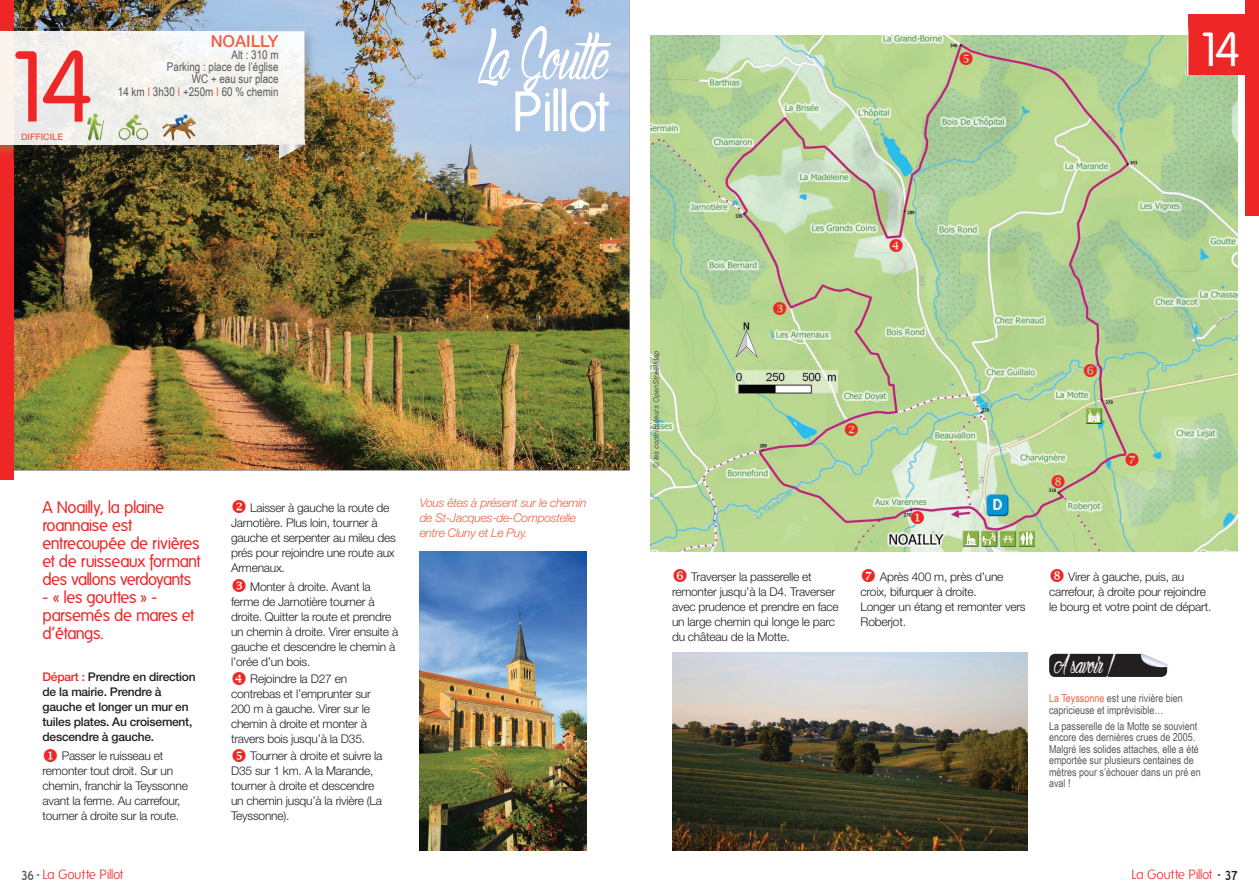
<style>
.page{position:relative;width:1259px;height:893px;background:#fff}
.page>*{position:absolute;margin:0;border:0;box-sizing:border-box;transform-origin:0 0}
.t1{font:97.5px "Folks";color:#ee2726}
.t2{font:72px "Authentic Hilton";color:#fff}
.t3{font:55.2px "Folks";letter-spacing:-.055em;color:#fff}
.t4{font:46.5px "Folks";color:#fff}
.t5{font:27px "Authentic Hilton";color:#f7f7f6}
.t6{font:16.5px/18px "Folks";letter-spacing:-.035em;color:#ee2726}
.t7{font:500 16.5px "Helvetica Neue LT";color:#f15f43}
.t8{font:16.5px "Blue Highway";color:#57585a}
.t9{font:16.5px "Blue Highway";color:#231f20}
.t10{font:300 13.5px "Folks";letter-spacing:-.035em;color:#ee2726}
.t11{font:300 12px/15px "Helvetica Neue LT";letter-spacing:-.02em;color:#231f20}
.t12{font:500 12px/15px "Helvetica Neue LT";letter-spacing:-.02em;color:#231f20}
.t13{font:italic 300 12px/15px "Helvetica Neue LT";letter-spacing:-.02em;color:#f15f43}
.t14{font:12px/12px "Arial Narrow";color:#57585a;text-align:right}
.t15{font:10.95px/11.6px "Arial Narrow";color:#57585a}
.t16{font:500 9px "Helvetica Neue LT";color:#f15f43}
.t17{font:italic 7.5px "Arial";color:#57585a}
.s1{color:#f15f43}
.s2{color:#ee2726}
</style>
<div class="page">
<img style="left:672px;top:653px;width:356px;height:197px">
<img style="left:14px;top:0;width:615px;height:470px">
<div style="left:0;top:0;width:14px;height:479px;background:#ee2726"></div>
<img style="left:651px;top:35px;width:586px;height:517px">
<div style="left:1188px;top:14px;width:61px;height:61px;background:#ee2726"></div>
<div style="left:1245px;top:0;width:14px;height:215px;background:#ee2726"></div>
<svg style="left:1185px;top:35px;width:3px;height:41px"></svg>
<img style="left:420px;top:552px;width:167px;height:298px">
<img style="left:14px;top:27px;width:303px;height:44px">
<img style="left:267px;top:71px;width:50px;height:86px">
<img style="left:14px;top:145px;width:253px;height:12px">
<img style="left:0;top:27px;width:14px;height:130px">
<img style="left:14px;top:31px;width:290px;height:114px">
<div style="left:0;top:31px;width:14px;height:114px;background:#fdf3ed"></div>
<img style="left:275px;top:141px;width:40px;height:29px">
<img style="left:275px;top:141px;width:29px;height:4px">
<svg style="left:279px;top:145px;width:25px;height:14px"></svg>
<svg style="left:1049px;top:653px;width:119px;height:24px;background:#434042"></svg>
<svg style="left:83px;top:113px;width:22px;height:28px"></svg>
<svg style="left:116px;top:115px;width:35px;height:26px"></svg>
<svg style="left:162px;top:115px;width:34px;height:26px"></svg>
<svg style="left:962px;top:530px;width:73px;height:17px"></svg>
<svg style="left:1086px;top:408px;width:16px;height:16px"></svg>
<img style="left:983px;top:494px;width:41px;height:45px">
<svg style="left:959px;top:52px;width:13px;height:13px"></svg>
<svg style="left:773px;top:302px;width:13px;height:13px"></svg>
<svg style="left:889px;top:239px;width:13px;height:13px"></svg>
<svg style="left:1084px;top:363px;width:13px;height:13px"></svg>
<svg style="left:1125px;top:453px;width:13px;height:13px"></svg>
<svg style="left:1051px;top:475px;width:13px;height:13px"></svg>
<svg style="left:911px;top:510px;width:13px;height:14px"></svg>
<svg style="left:845px;top:423px;width:13px;height:13px"></svg>
<h1 class="t1" style="left:5px;top:34px;width:90px">14</h1>
<p class="t16" style="left:21px;top:132px;width:44px">DIFFICILE</p>
<h3 class="t7" style="left:211px;top:31px;width:69px">NOAILLY</h3>
<p class="t14" style="left:167px;top:48px;width:113px">Alt : 310 m<br>Parking : place de l’église<br>WC + eau sur place</p>
<p class="t14" style="left:118px;top:86px;width:162px">14 km <span class="s1">I</span> 3h30 <span class="s1">I</span> +250m <span class="s1">I</span> 60 % chemin</p>
<h2 class="t2" style="left:477px;top:15px;width:133px">La Goutte</h2>
<h3 class="t3" style="left:512px;top:82px;width:98px">Pillot</h3>
<h3 class="t4" style="left:1197px;top:24px;width:44px">14</h3>
<h3 class="t6" style="left:43px;top:498px;width:159px">A Noailly, la plaine roannaise est entrecoupée de rivières et de ruisseaux formant des vallons verdoyants</h3>
<h3 class="t6" style="left:43px;top:588px;width:153px">- « les gouttes » - parsemés de mares et d’étangs.</h3>
<p class="t12" style="left:43px;top:669px;width:155px"><span class="s2">Départ :</span> Prendre en direction de la mairie. Prendre à gauche et longer un mur en tuiles plates. Au croisement, descendre à gauche.</p>
<p class="t11" style="left:43px;top:748px;width:147px"><span class="s2">◆</span> Passer le ruisseau et remonter tout droit. Sur un chemin, franchir la Teyssonne avant la ferme. Au carrefour, tourner à droite sur la route.</p>
<p class="t11" style="left:231px;top:500px;width:166px"><span class="s2">❖</span> Laisser à gauche la route de<br>Jarnotière. Plus loin, tourner à gauche et serpenter au mileu des prés pour rejoindre une route aux<br>Armenaux.</p>
<p class="t11" style="left:231px;top:579px;width:169px;text-indent:19px">Monter à droite. Avant la ferme de Jarnotière tourner à droite. Quitter la route et prendre un chemin à droite. Virer ensuite à gauche et descendre le chemin à l’orée d’un bois.</p>
<p class="t11" style="left:231px;top:671px;width:141px;text-align:center">Rejoindre la D27 en contrebas et l’emprunter sur<br>200 m à gauche. Virer sur le chemin à droite et monter à travers bois jusqu’à la D35.</p>
<p class="t11" style="left:231px;top:748px;width:153px;text-indent:19px">Tourner à droite et suivre la<br>D35 sur 1 km. A la Marande, tourner à droite et descendre un chemin jusqu’à la rivière (La<br>Teyssonne).</p>
<p class="t13" style="left:420px;top:495px;width:168px">Vous êtes à présent sur le chemin de St-Jacques-de-Compostelle entre Cluny et Le Puy.</p>
<p class="t17" style="left:651px;top:468px;width:119px;rotate:-90deg">© les contributeurs OpenStreetMap</p>
<p class="t11" style="left:672px;top:568px;width:168px;text-indent:19px">Traverser la passerelle et remonter jusqu’à la D4. Traverser avec prudence et prendre en face un large chemin qui longe le parc du château de la Motte.</p>
<p class="t11" style="left:860px;top:568px;width:167px;text-indent:19px">Après 400 m, près d’une croix, bifurquer à droite.<br>Longer un étang et remonter vers<br>Roberjot.</p>
<p class="t11" style="left:1049px;top:568px;width:164px;text-indent:19px">Virer à gauche, puis, au carrefour, à droite pour rejoindre le bourg et votre point de départ.</p>
<h3 class="t5" style="left:1054px;top:649px;width:64px">A savoir !</h3>
<p class="t15" style="left:1049px;top:692px;width:135px"><span class="s1">La Teyssonne</span> est une rivière bien capricieuse et imprévisible…</p>
<p class="t15" style="left:1049px;top:719px;width:153px">La passerelle de la Motte se souvient encore des dernières crues de 2005.<br>Malgré les solides attaches, elle a été emportée sur plusieurs centaines de mètres pour s’échouer dans un pré en aval !</p>
<p class="t10" style="left:43px;top:868px;width:82px">La Goutte Pillot</p>
<p class="t10" style="left:1131px;top:868px;width:82px">La Goutte Pillot</p>
<h3 class="t8" style="left:21px;top:868px;width:20px">36 -</h3>
<h3 class="t9" style="left:1217px;top:868px;width:22px">- 37</h3>
</div>
